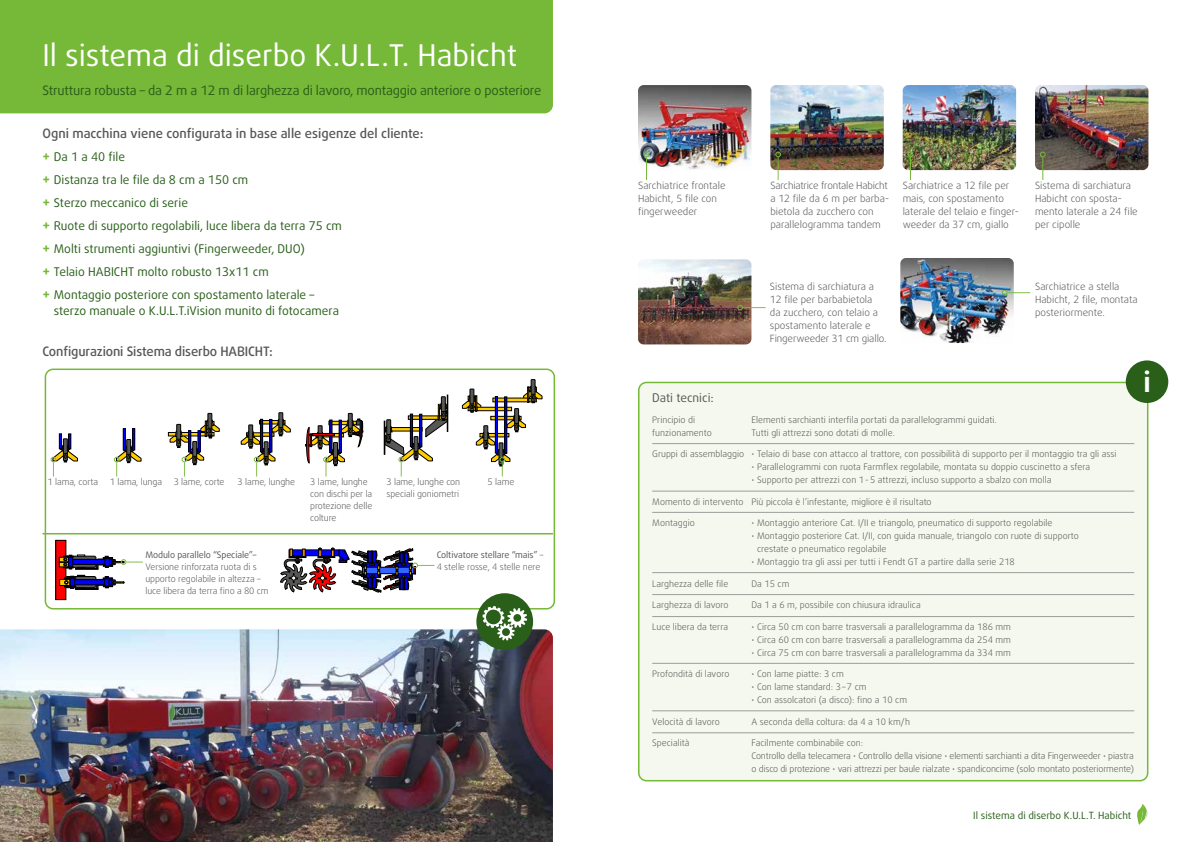
<style>
.page{position:relative;width:1191px;height:842px;background:#fff}
.page>*{position:absolute;margin:0;border:0;box-sizing:border-box;transform-origin:0 0}
.t1{font:30px "Daxline Pro";color:#fff}
.t2{font:700 28px "Daxline Pro";color:#fff}
.t3{font:500 13px "Daxline Pro";color:#575756}
.t4{font:13px "Daxline Pro";letter-spacing:-.015em;color:#295f19}
.t5{font:12px/23.1px "Daxline Pro";color:#295f19}
.t6{font:12px "Daxline OT";color:#575756}
.t7{font:300 10px/13px "Daxline Pro";color:#575756}
.t8{font:10px "Daxline Pro";color:#295f19}
.t9{font:300 9px/12px "Daxline Pro";color:#575756}
.t10{font:9px/12px "Daxline Pro";letter-spacing:-.01em;color:#575756}
.s1{font-weight:700;font-size:14px;color:#76b837}
.s2{font-weight:300}
</style>
<div class="page">
<div style="left:45px;top:369px;width:510px;height:240px;border:2px solid #76b837;border-radius:8px"></div>
<div style="left:0;top:0;width:553px;height:113px;background:#76b837"></div>
<img style="left:0;top:629px;width:553px;height:213px">
<svg style="left:1137px;top:804px;width:11px;height:21px"></svg>
<div style="left:476px;top:593px;width:57px;height:57px;background:#295f19;border-radius:50%"></div>
<svg style="left:482px;top:606px;width:45px;height:35px"></svg>
<div style="left:639px;top:382px;width:508px;height:399px;background:#f4f8ee;border-radius:8px"></div>
<div style="left:638px;top:382px;width:510px;height:399px;border:2px solid #76b837;border-radius:8px"></div>
<hr style="left:652px;top:443px;width:482px;height:1px;background:#9d9d9c">
<hr style="left:652px;top:491px;width:482px;height:1px;background:#9d9d9c">
<hr style="left:652px;top:512px;width:482px;height:1px;background:#9d9d9c">
<hr style="left:652px;top:572px;width:482px;height:1px;background:#9d9d9c">
<hr style="left:652px;top:594px;width:482px;height:1px;background:#9d9d9c">
<hr style="left:652px;top:616px;width:482px;height:1px;background:#9d9d9c">
<hr style="left:652px;top:663px;width:482px;height:1px;background:#9d9d9c">
<hr style="left:652px;top:710px;width:482px;height:1px;background:#9d9d9c">
<hr style="left:652px;top:732px;width:482px;height:1px;background:#9d9d9c">
<div style="left:1125px;top:360px;width:43px;height:43px;background:#295f19;border-radius:50%"></div>
<img style="left:638px;top:85px;width:113px;height:85px">
<img style="left:770px;top:85px;width:113px;height:85px">
<img style="left:1035px;top:85px;width:113px;height:85px">
<svg style="left:643px;top:152px;width:6px;height:28px"></svg>
<svg style="left:775px;top:152px;width:6px;height:28px"></svg>
<img style="left:902px;top:85px;width:114px;height:85px">
<svg style="left:907px;top:152px;width:6px;height:28px"></svg>
<svg style="left:1040px;top:152px;width:5px;height:28px"></svg>
<img style="left:638px;top:259px;width:113px;height:85px">
<img style="left:900px;top:258px;width:113px;height:85px">
<svg style="left:737px;top:305px;width:28px;height:5px"></svg>
<svg style="left:1002px;top:290px;width:28px;height:6px"></svg>
<svg style="left:280px;top:547px;width:154px;height:46px"></svg>
<div style="left:56px;top:540px;width:10px;height:60px;background:#f00"></div>
<div style="left:59px;top:562px;width:9px;height:5px;background:#fc0"></div>
<div style="left:59px;top:562px;width:10px;height:5px;border:1px solid #000"></div>
<div style="left:59px;top:557px;width:9px;height:5px;background:#fc0"></div>
<div style="left:59px;top:557px;width:10px;height:5px;border:1px solid #000"></div>
<div style="left:60px;top:579px;width:10px;height:6px;background:#fc0"></div>
<div style="left:59px;top:579px;width:11px;height:7px;border:1px solid #000"></div>
<svg style="left:64px;top:575px;width:60px;height:15px"></svg>
<div style="left:123px;top:428px;width:3px;height:22px;border:1px solid #000"></div>
<div style="left:132px;top:428px;width:3px;height:22px;border:1px solid #000"></div>
<hr style="left:127px;top:439px;width:4px;height:22px;background:#575756">
<div style="left:126px;top:439px;width:5px;height:22px;border:1px solid #000"></div>
<div style="left:168px;top:432px;width:38px;height:4px;border:1px solid #000"></div>
<div style="left:208px;top:413px;width:4px;height:22px;border:1px solid #000"></div>
<hr style="left:279px;top:413px;width:4px;height:21px;background:#575756">
<div style="left:278px;top:412px;width:5px;height:23px;border:1px solid #000"></div>
<div style="left:447px;top:395px;width:1px;height:37px;border:1px solid #000"></div>
<div style="left:441px;top:396px;width:4px;height:23px;border:1px solid #000"></div>
<div style="left:531px;top:379px;width:4px;height:22px;border:1px solid #000"></div>
<svg style="left:51px;top:434px;width:27px;height:43px"></svg>
<svg style="left:114px;top:446px;width:28px;height:31px"></svg>
<svg style="left:169px;top:420px;width:51px;height:57px"></svg>
<svg style="left:241px;top:419px;width:50px;height:58px"></svg>
<svg style="left:305px;top:412px;width:58px;height:65px"></svg>
<svg style="left:384px;top:403px;width:64px;height:74px"></svg>
<svg style="left:462px;top:386px;width:80px;height:91px"></svg>
<hr style="left:43px;top:533px;width:510px;height:1px;background:#76b837">
<svg style="left:63px;top:555px;width:80px;height:14px"></svg>
<h1 class="t1" style="left:43px;top:35px;width:476px">Il sistema di diserbo K.U.L.T. Habicht</h1>
<h3 class="t4" style="left:43px;top:82px;width:500px">Struttura robusta – da 2 m a 12 m di larghezza di lavoro, montaggio anteriore o posteriore</h3>
<h3 class="t3" style="left:43px;top:124px;width:383px">Ogni macchina viene configurata in base alle esigenze del cliente:</h3>
<p class="t5" style="left:43px;top:145px;width:301px"><span class="s1">+</span> Da 1 a 40 file<br><span class="s1">+</span> Distanza tra le file da 8 cm a 150 cm<br><span class="s1">+</span> Sterzo meccanico di serie<br><span class="s1">+</span> Ruote di supporto regolabili, luce libera da terra 75 cm <span class="s1">+</span> Molti strumenti aggiuntivi (Fingerweeder, DUO)<br><span class="s1">+</span> Telaio HABICHT molto robusto 13x11 cm<br><span class="s1">+</span> Montaggio posteriore con spostamento laterale –</p>
<h3 class="t5" style="left:54px;top:300px;width:287px">sterzo manuale o K.U.L.T.iVision munito di fotocamera</h3>
<h3 class="t3" style="left:43px;top:343px;width:232px">Configurazioni Sistema diserbo HABICHT:</h3>
<p class="t9" style="left:310px;top:475px;width:64px">3 lame, lunghe con dischi per la protezione delle colture</p>
<p class="t9" style="left:487px;top:475px;width:28px">5 lame</p>
<p class="t9" style="left:47px;top:475px;width:52px">1 lama, corta</p>
<p class="t9" style="left:110px;top:475px;width:54px">1 lama, lunga</p>
<p class="t9" style="left:174px;top:475px;width:52px">3 lame, corte</p>
<p class="t9" style="left:386px;top:475px;width:75px">3 lame, lunghe con speciali goniometri</p>
<p class="t9" style="left:237px;top:475px;width:59px">3 lame, lunghe</p>
<p class="t10" style="left:145px;top:548px;width:113px">Modulo parallelo “Speciale”–</p>
<p class="t9" style="left:145px;top:560px;width:125px">Versione rinforzata ruota di s upporto regolabile in altezza – luce libera da terra fino a 80 cm</p>
<p class="t10" style="left:437px;top:548px;width:108px">Coltivatore stellare “mais” <span class="s2">–<br>4 stelle rosse, 4 stelle nere</span></p>
<p class="t7" style="left:638px;top:179px;width:89px">Sarchiatrice frontale<br>Habicht, 5 file con fingerweeder</p>
<p class="t7" style="left:770px;top:179px;width:120px">Sarchiatrice frontale Habicht a 12 file da 6 m per barba&shy;bietola da zucchero con parallelogramma tandem</p>
<p class="t7" style="left:902px;top:179px;width:118px">Sarchiatrice a 12 file per mais, con spostamento laterale del telaio e finger&shy;weeder da 37 cm, giallo</p>
<p class="t7" style="left:1035px;top:179px;width:104px">Sistema di sarchiatura<br>Habicht con sposta&shy;mento laterale a 24 file per cipolle</p>
<h3 class="t6" style="left:652px;top:390px;width:63px">Dati tecnici:</h3>
<p class="t7" style="left:770px;top:280px;width:118px">Sistema di sarchiatura a<br>12 file per barbabietola<br>da zucchero, con telaio a spostamento laterale e<br>Fingerweeder 31 cm giallo.</p>
<p class="t7" style="left:1035px;top:280px;width:104px">Sarchiatrice a stella<br>Habicht, 2 file, montata posteriormente.</p>
<h2 class="t2" style="left:1143px;top:363px;width:9px">i</h2>
<p class="t9" style="left:652px;top:414px;width:44px">Principio di</p>
<p class="t9" style="left:751px;top:414px;width:247px">Elementi sarchianti interfila portati da parallelogrammi guidati.</p>
<p class="t9" style="left:652px;top:427px;width:61px">funzionamento</p>
<p class="t9" style="left:751px;top:427px;width:145px">Tutti gli attrezzi sono dotati di molle.</p>
<p class="t9" style="left:652px;top:448px;width:466px">Gruppi di assemblaggio • Telaio di base con attacco al trattore, con possibilità di supporto per il montaggio tra gli assi</p>
<p class="t9" style="left:751px;top:461px;width:340px">• Parallelogrammi con ruota Farmflex regolabile, montata su doppio cuscinetto a sfera</p>
<p class="t9" style="left:751px;top:474px;width:302px">• Supporto per attrezzi con 1-5 attrezzi, incluso supporto a sbalzo con molla</p>
<p class="t9" style="left:652px;top:496px;width:281px">Momento di intervento Più piccola è l’infestante, migliore è il risultato</p>
<p class="t9" style="left:652px;top:517px;width:44px">Montaggio</p>
<p class="t9" style="left:751px;top:517px;width:302px">• Montaggio anteriore Cat. I/II e triangolo, pneumatico di supporto regolabile</p>
<p class="t9" style="left:757px;top:530px;width:323px;line-height:13px;text-indent:-6px">• Montaggio posteriore Cat. I/II, con guida manuale, triangolo con ruote di supporto crestate o pneumatico regolabile</p>
<p class="t9" style="left:751px;top:556px;width:265px">• Montaggio tra gli assi per tutti i Fendt GT a partire dalla serie 218</p>
<p class="t9" style="left:652px;top:578px;width:78px">Larghezza delle file</p>
<p class="t9" style="left:751px;top:578px;width:39px">Da 15 cm</p>
<p class="t9" style="left:652px;top:599px;width:78px">Larghezza di lavoro</p>
<p class="t9" style="left:751px;top:599px;width:171px">Da 1 a 6 m, possibile con chiusura idraulica</p>
<p class="t9" style="left:652px;top:621px;width:77px">Luce libera da terra</p>
<p class="t9" style="left:751px;top:621px;width:261px">• Circa 50 cm con barre trasversali a parallelogramma da 186 mm</p>
<p class="t9" style="left:751px;top:634px;width:261px">• Circa 60 cm con barre trasversali a parallelogramma da 254 mm</p>
<p class="t9" style="left:751px;top:647px;width:261px">• Circa 75 cm con barre trasversali a parallelogramma da 334 mm</p>
<p class="t9" style="left:652px;top:668px;width:79px">Profondità di lavoro</p>
<p class="t9" style="left:751px;top:668px;width:94px">• Con lame piatte: 3 cm</p>
<p class="t9" style="left:751px;top:681px;width:117px">• Con lame standard: 3–7 cm</p>
<p class="t9" style="left:751px;top:694px;width:157px">• Con assolcatori (a disco): fino a 10 cm</p>
<p class="t9" style="left:652px;top:716px;width:69px">Velocità di lavoro</p>
<p class="t9" style="left:751px;top:716px;width:160px">A seconda della coltura: da 4 a 10 km/h</p>
<p class="t9" style="left:652px;top:737px;width:39px">Specialità</p>
<p class="t9" style="left:751px;top:737px;width:384px;line-height:13px">Facilmente combinabile con:<br>Controllo della telecamera • Controllo della visione • elementi sarchianti a dita Fingerweeder • piastra o disco di protezione • vari attrezzi per baule rialzate • spandiconcime (solo montato posteriormente)</p>
<p class="t8" style="left:973px;top:808px;width:160px">Il sistema di diserbo K.U.L.T. Habicht</p>
</div>
